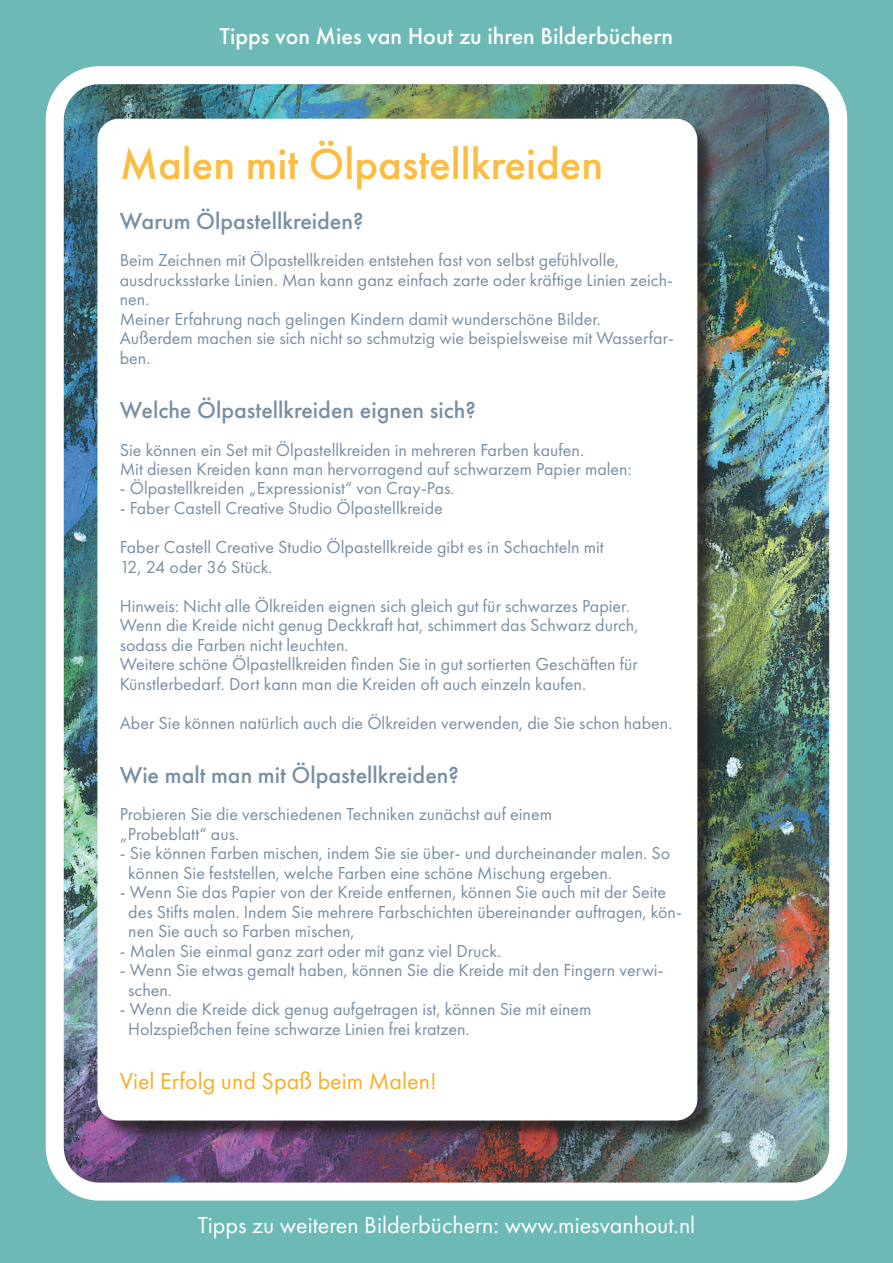
<style>
.page{position:relative;width:893px;height:1263px;background:#6db9b5}
.page>*{position:absolute;margin:0;border:0;box-sizing:border-box;transform-origin:0 0}
.t1{font:500 45px "Futura PT";color:#fbbc3f}
.t2{font:500 24px "Futura PT";color:#798fa3}
.t3{font:24px "Futura PT";color:#fff}
.t4{font:500 24px "Futura PT";color:#fff}
.t5{font:24px "Futura PT";color:#faac25}
.t6{font:18px/19.5px "Futura PT";color:#798fa3}
</style>
<div class="page">
<img style="left:65px;top:85px;width:763px;height:1096px">
<div style="left:46px;top:66px;width:801px;height:1134px;border:18px solid #fff;border-radius:45px"></div>
<div style="left:99px;top:121px;width:617px;height:1018px;background:#231f20;opacity:.75"></div>
<div style="left:97px;top:119px;width:600px;height:1001px;background:#fff;border-radius:21px"></div>
<h2 class="t4" style="left:220px;top:22px;width:455px">Tipps von Mies van Hout zu ihren Bilderbüchern</h2>
<h1 class="t1" style="left:120px;top:136px;width:485px">Malen mit Ölpastellkreiden</h1>
<h2 class="t2" style="left:120px;top:207px;width:245px">Warum Ölpastellkreiden?</h2>
<p class="t6" style="left:120px;top:251px;width:555px">Beim Zeichnen mit Ölpastellkreiden entstehen fast von selbst gefühlvolle, ausdrucksstarke Linien. Man kann ganz einfach zarte oder kräftige Linien zeich&shy;nen.<br>Meiner Erfahrung nach gelingen Kindern damit wunderschöne Bilder.<br>Außerdem machen sie sich nicht so schmutzig wie beispielsweise mit Wasserfar&shy;ben.</p>
<h2 class="t2" style="left:120px;top:396px;width:358px">Welche Ölpastellkreiden eignen sich?</h2>
<p class="t6" style="left:120px;top:440px;width:513px">Sie können ein Set mit Ölpastellkreiden in mehreren Farben kaufen.<br>Mit diesen Kreiden kann man hervorragend auf schwarzem Papier malen:</p>
<p class="t6" style="left:120px;top:479px;width:336px">- Ölpastellkreiden „Expressionist“ von Cray-Pas.</p>
<p class="t6" style="left:120px;top:488px;width:485px;line-height:39px">- Faber Castell Creative Studio Ölpastellkreide<br>Faber Castell Creative Studio Ölpastellkreide gibt es in Schachteln mit</p>
<p class="t6" style="left:120px;top:547px;width:511px;line-height:39px">12, 24 oder 36 Stück.<br>Hinweis: Nicht alle Ölkreiden eignen sich gleich gut für schwarzes Papier.</p>
<p class="t6" style="left:120px;top:615px;width:520px">Wenn die Kreide nicht genug Deckkraft hat, schimmert das Schwarz durch, sodass die Farben nicht leuchten.<br>Weitere schöne Ölpastellkreiden finden Sie in gut sortierten Geschäften für Künstlerbedarf. Dort kann man die Kreiden oft auch einzeln kaufen.</p>
<p class="t6" style="left:120px;top:713px;width:554px">Aber Sie können natürlich auch die Ölkreiden verwenden, die Sie schon haben.</p>
<h2 class="t2" style="left:120px;top:760px;width:341px">Wie malt man mit Ölpastellkreiden?</h2>
<p class="t6" style="left:120px;top:804px;width:434px">Probieren Sie die verschiedenen Techniken zunächst auf einem „Probeblatt“ aus.</p>
<p class="t6" style="left:128px;top:843px;width:544px;text-indent:-8px">- Sie können Farben mischen, indem Sie sie über- und durcheinander malen. So können Sie feststellen, welche Farben eine schöne Mischung ergeben.</p>
<p class="t6" style="left:128px;top:882px;width:555px;text-indent:-8px">- Wenn Sie das Papier von der Kreide entfernen, können Sie auch mit der Seite des Stifts malen. Indem Sie mehrere Farbschichten übereinander auftragen, kön&shy;nen Sie auch so Farben mischen,</p>
<p class="t6" style="left:120px;top:941px;width:383px">- Malen Sie einmal ganz zart oder mit ganz viel Druck.</p>
<p class="t6" style="left:128px;top:960px;width:537px;text-indent:-8px">- Wenn Sie etwas gemalt haben, können Sie die Kreide mit den Fingern verwi&shy;schen.</p>
<p class="t6" style="left:128px;top:999px;width:465px;text-indent:-8px">- Wenn die Kreide dick genug aufgetragen ist, können Sie mit einem<br>Holzspießchen feine schwarze Linien frei kratzen.</p>
<h2 class="t5" style="left:120px;top:1066px;width:318px">Viel Erfolg und Spaß beim Malen!</h2>
<h2 class="t3" style="left:198px;top:1210px;width:499px">Tipps zu weiteren Bilderbüchern: www.miesvanhout.nl</h2>
</div>
